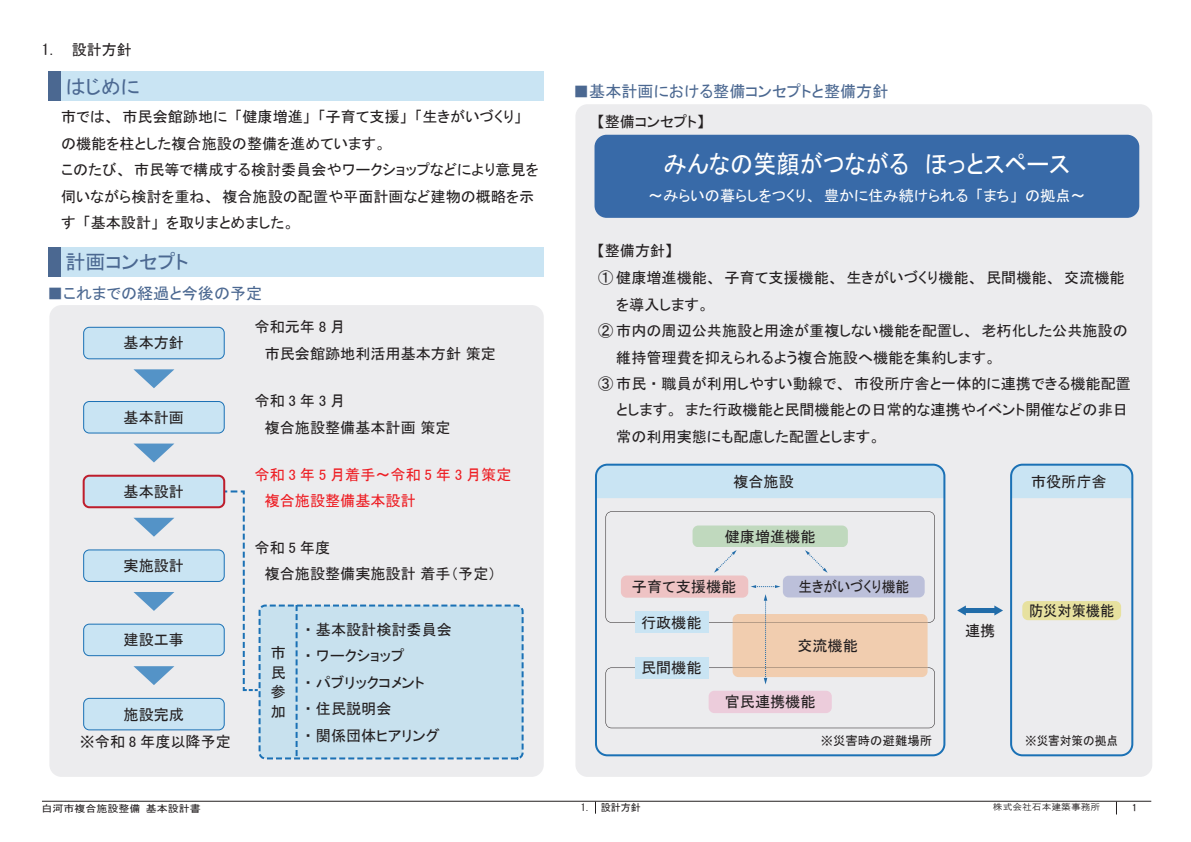
<style>
.page{position:relative;width:1191px;height:842px;background:#fff}
.page>*{position:absolute;margin:0;border:0;box-sizing:border-box;transform-origin:0 0}
.t1{font:25.2px "MS P Gothic";color:#fff;scale:.92 1}
.t2{font:20.1px "MS P Gothic";color:#4b6891}
.t3{font:16.1px "MS P Gothic";color:#4b6891}
.t4{font:15.1px/26.4px "MS P Gothic";color:#231f20}
.t5{font:15.1px "MS P Gothic";color:#fff}
.t6{font:15.1px/26.4px "MS P Gothic";color:#ee1d23}
.t7{font:15.1px "MS P Gothic";color:#231f20;scale:.91 1}
.t8{font:15.1px "MS P Gothic";color:#231f20;scale:.94 1}
.t9{font:15px "MS Gothic";color:#231f20}
.t10{font:12.4px "MS P Gothic";color:#231f20}
.t11{font:12.4px "MS P Gothic";color:#231f20;scale:.94 1}
.t12{font:10px "MS Gothic";color:#231f20}
.t13{font:9.9px "MS Gothic";color:#231f20;scale:1.11 1}
.t14{font:9px "HGP Gothic E";color:#231f20}
.t15{font:8.8px "HG Gothic M";color:#231f20;scale:1.11 1}
</style>
<div class="page">
<hr style="left:42px;top:801px;width:1109px;height:1px;background:#231f20">
<svg style="left:1116px;top:801px;width:1px;height:13px"></svg>
<svg style="left:595px;top:801px;width:1px;height:13px"></svg>
<div style="left:49px;top:305px;width:495px;height:472px;background:#ececee;border-radius:12px"></div>
<div style="left:575px;top:104px;width:577px;height:673px;background:#ececee;border-radius:12px"></div>
<div style="left:594px;top:135px;width:545px;height:83px;background:#386aa8;border-radius:12px"></div>
<div style="left:84px;top:327px;width:140px;height:32px;background:#c9e4f3;border-radius:6px"></div>
<div style="left:83px;top:327px;width:142px;height:32px;border:1px solid #1b71b5;border-radius:6px"></div>
<div style="left:258px;top:604px;width:266px;height:156px;background:#c8e1ee"></div>
<svg style="left:295px;top:605px;width:2px;height:154px"></svg>
<svg style="left:224px;top:489px;width:34px;height:203px"></svg>
<svg style="left:133px;top:369px;width:41px;height:19px"></svg>
<div style="left:84px;top:401px;width:140px;height:32px;background:#c9e4f3;border-radius:6px"></div>
<div style="left:83px;top:401px;width:142px;height:32px;border:1px solid #1b71b5;border-radius:6px"></div>
<svg style="left:134px;top:444px;width:40px;height:18px"></svg>
<div style="left:84px;top:476px;width:140px;height:31px;background:#c9e4f3;border-radius:6px"></div>
<div style="left:83px;top:475px;width:142px;height:33px;border:2px solid #be1d2c;border-radius:6px"></div>
<svg style="left:134px;top:518px;width:40px;height:19px"></svg>
<div style="left:84px;top:550px;width:140px;height:31px;background:#c9e4f3;border-radius:6px"></div>
<div style="left:83px;top:549px;width:142px;height:33px;border:1px solid #1b71b5;border-radius:6px"></div>
<svg style="left:133px;top:592px;width:41px;height:19px"></svg>
<div style="left:84px;top:624px;width:140px;height:32px;background:#c9e4f3;border-radius:6px"></div>
<div style="left:83px;top:624px;width:142px;height:32px;border:1px solid #1b71b5;border-radius:6px"></div>
<svg style="left:133px;top:666px;width:41px;height:19px"></svg>
<div style="left:84px;top:698px;width:140px;height:32px;background:#c9e4f3;border-radius:6px"></div>
<div style="left:83px;top:698px;width:142px;height:32px;border:1px solid #1b71b5;border-radius:6px"></div>
<div style="left:1022px;top:601px;width:99px;height:19px;background:#e7e19f;border-radius:6px"></div>
<div style="left:1011px;top:464px;width:122px;height:34px;background:#c9e4f3"></div>
<div style="left:595px;top:464px;width:351px;height:34px;background:#c9e4f3"></div>
<div style="left:1010px;top:464px;width:123px;height:292px;border:2px solid #1b71b5;border-radius:11px"></div>
<div style="left:595px;top:464px;width:350px;height:292px;border:2px solid #1b71b5;border-radius:11px"></div>
<svg style="left:605px;top:511px;width:330px;height:217px"></svg>
<div style="left:964px;top:608px;width:31px;height:5px;background:#216ca9"></div>
<svg style="left:957px;top:605px;width:9px;height:10px"></svg>
<svg style="left:994px;top:605px;width:9px;height:10px"></svg>
<div style="left:635px;top:612px;width:73px;height:21px;background:#c9e4f3"></div>
<div style="left:635px;top:657px;width:73px;height:21px;background:#c9e4f3"></div>
<div style="left:48px;top:72px;width:13px;height:29px;background:#4b6891"></div>
<div style="left:61px;top:72px;width:483px;height:29px;background:#c9e4f3"></div>
<div style="left:48px;top:247px;width:13px;height:30px;background:#4b6891"></div>
<div style="left:61px;top:247px;width:483px;height:30px;background:#c9e4f3"></div>
<p class="t9" style="left:42px;top:43px;width:92px">1.　設計方針</p>
<h2 class="t2" style="left:65px;top:76px;width:76px">はじめに</h2>
<p class="t4" style="left:61px;top:104px;width:479px">市では、市民会館跡地に「健康増進」「子育て支援」「生きがいづくり」の機能を柱とした複合施設の整備を進めています。<br>このたび、市民等で構成する検討委員会やワークショップなどにより意見を伺いながら検討を重ね、複合施設の配置や平面計画など建物の概略を示す「基本設計」を取りまとめました。</p>
<h2 class="t2" style="left:65px;top:252px;width:124px">計画コンセプト</h2>
<p class="t3" style="left:47px;top:285px;width:217px">■これまでの経過と今後の予定</p>
<p class="t4" style="left:124px;top:330px;width:62px">基本方針</p>
<p class="t4" style="left:124px;top:404px;width:62px">基本計画</p>
<p class="t4" style="left:124px;top:478px;width:62px">基本設計</p>
<p class="t4" style="left:124px;top:552px;width:62px">実施設計</p>
<p class="t4" style="left:124px;top:627px;width:62px">建設工事</p>
<p class="t4" style="left:80px;top:700px;width:153px;line-height:27.4px;text-align:center">施設完成<br>※令和 8 年度以降予定</p>
<p class="t4" style="left:255px;top:314px;width:243px">令和元年 8 月<br>　市民会館跡地利活用基本方針 策定</p>
<p class="t4" style="left:255px;top:388px;width:197px">令和3年3月<br>　複合施設整備基本計画 策定</p>
<p class="t6" style="left:255px;top:461px;width:258px">令和 3 年 5 月着手～令和 5 年 3 月策定　複合施設整備基本設計</p>
<p class="t4" style="left:255px;top:534px;width:243px">令和 5 年度<br>　複合施設整備実施設計 着手（予定）</p>
<p class="t4" style="left:271px;top:642px;width:16px;line-height:19.7px;text-align:justify">市民参加</p>
<p class="t4" style="left:305px;top:616px;width:149px">・基本設計検討委員会・ワークショップ<br>・パブリックコメント<br>・住民説明会<br>・関係団体ヒアリング</p>
<p class="t3" style="left:573px;top:83px;width:317px">■基本計画における整備コンセプトと整備方針</p>
<p class="t4" style="left:597px;top:108px;width:109px">【整備コンセプト】</p>
<h1 class="t1" style="left:664px;top:151px;width:443px">みんなの笑顔がつながる　ほっとスペース</h1>
<p class="t5" style="left:648px;top:188px;width:439px">～みらいの暮らしをつくり、豊かに住み続けられる「まち」の拠点～</p>
<p class="t4" style="left:597px;top:237px;width:77px">【整備方針】</p>
<p class="t4" style="left:598px;top:265px;width:528px">① 健康増進機能、子育て支援機能、生きがいづくり機能、民間機能、交流機能</p>
<p class="t4" style="left:616px;top:291px;width:94px">を導入します。</p>
<p class="t4" style="left:598px;top:317px;width:531px">② 市内の周辺公共施設と用途が重複しない機能を配置し、老朽化した公共施設の</p>
<p class="t4" style="left:616px;top:344px;width:381px">維持管理費を抑えられるよう複合施設へ機能を集約します。</p>
<p class="t4" style="left:598px;top:370px;width:534px">③ 市民・職員が利用しやすい動線で、市役所庁舎と一体的に連携できる機能配置</p>
<p class="t4" style="left:616px;top:397px;width:513px">とします。また行政機能と民間機能との日常的な連携やイベント開催などの非日</p>
<p class="t4" style="left:616px;top:423px;width:266px">常の利用実態にも配慮した配置とします。</p>
<p class="t4" style="left:733px;top:468px;width:62px">複合施設</p>
<p class="t4" style="left:1031px;top:468px;width:77px">市役所庁舎</p>
<p class="t4" style="left:725px;top:523px;width:92px">健康増進機能</p>
<p class="t4" style="left:632px;top:573px;width:106px">子育て支援機能</p>
<p class="t7" style="left:798px;top:579px;width:123px">生きがいづくり機能</p>
<p class="t4" style="left:641px;top:609px;width:62px">行政機能</p>
<p class="t4" style="left:641px;top:654px;width:62px">民間機能</p>
<p class="t4" style="left:797px;top:632px;width:62px">交流機能</p>
<p class="t4" style="left:725px;top:689px;width:92px">官民連携機能</p>
<p class="t4" style="left:965px;top:617px;width:32px">連携</p>
<p class="t8" style="left:1029px;top:603px;width:92px">防災対策機能</p>
<p class="t10" style="left:821px;top:735px;width:113px">※災害時の避難場所</p>
<p class="t11" style="left:1025px;top:735px;width:101px">※災害対策の拠点</p>
<p class="t13" style="left:42px;top:803px;width:145px">白河市複合施設整備 基本設計書</p>
<p class="t12" style="left:581px;top:803px;width:61px">1.　設計方針</p>
<p class="t15" style="left:993px;top:802px;width:98px">株式会社石本建築事務所</p>
<p class="t14" style="left:1132px;top:803px;width:6px">1</p>
</div>
